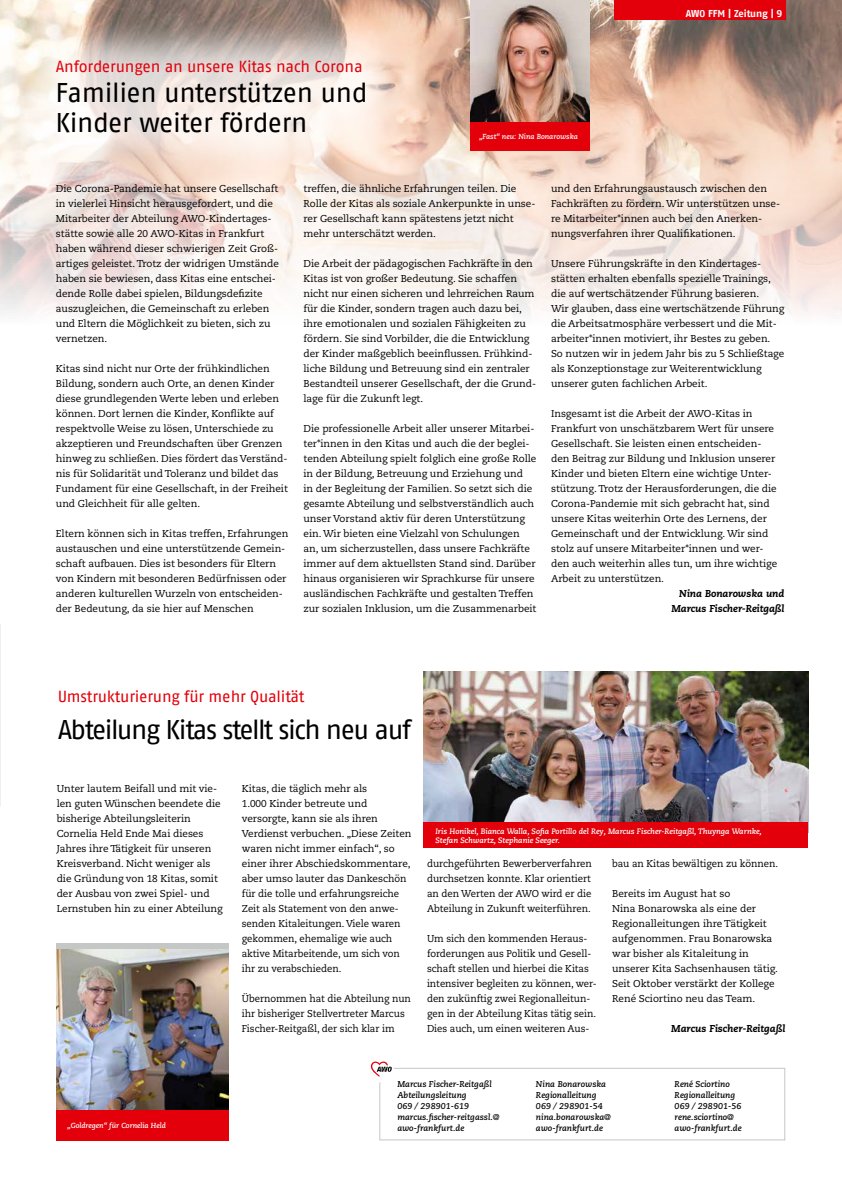
<style>
.page{position:relative;width:842px;height:1191px;background:#fff}
.page>*{position:absolute;margin:0;border:0;box-sizing:border-box;transform-origin:0 0}
.t1{font:27px/30px "AWO Fago Office";letter-spacing:-.01em;color:#000}
.t2{font:27px "AWO Fago Office";letter-spacing:-.055em;color:#000}
.t3{font:16px "AWO Fago Office";letter-spacing:-.01em;color:#e3000b}
.t4{font:10px/15px "Caecilia LT Pro 55 Roman";letter-spacing:-.005em;color:#000}
.t5{font:10px/15px "Caecilia LT Pro 55 Roman";letter-spacing:-.005em;color:#000;scale:.96 1}
.t6{font:italic 800 10px/15px "Caecilia LT Pro 86";letter-spacing:-.005em;color:#000;text-align:right}
.t7{font:700 10px "AWO Fago Office";letter-spacing:-.01em;color:#fff}
.t8{font:italic 700 8.5px/11px "Caecilia LT Pro 76";color:#000}
.t9{font:italic 700 7.8px/8.8px "Caecilia LT Pro 76";letter-spacing:-.005em;color:#fff}
.t10{font:italic 700 7.3px "Caecilia LT Pro 76";letter-spacing:-.005em;color:#fff}
</style>
<div class="page">
<img style="left:0;top:0;width:842px;height:313px">
<img style="left:471px;top:0;width:119px;height:122px">
<div style="left:471px;top:122px;width:119px;height:28px;background:#e3000b"></div>
<div style="left:379px;top:1067px;width:406px;height:73px;border:1px solid #c5c6c6"></div>
<div style="left:364px;top:1055px;width:30px;height:27px;background:#fff;border-radius:50%"></div>
<svg style="left:371px;top:1061px;width:21px;height:15px"></svg>
<div style="left:614px;top:0;width:171px;height:20px;background:#e3000b"></div>
<img style="left:0;top:623px;width:1px;height:184px">
<img style="left:423px;top:672px;width:385px;height:150px">
<div style="left:423px;top:822px;width:385px;height:26px;background:#e3000b"></div>
<div style="left:56px;top:943px;width:172px;height:180px;background:#c5c6c6"></div>
<img style="left:56px;top:949px;width:172px;height:161px">
<div style="left:56px;top:1110px;width:172px;height:30px;background:#e3000b"></div>
<div style="left:6px;top:10px;width:411px;height:173px;background:#fff;opacity:.75"></div>
<h2 class="t3" style="left:56px;top:57px;width:308px">Anforderungen an unsere Kitas nach Corona</h2>
<h1 class="t1" style="left:55px;top:77px;width:314px">Familien unterstützen und<br>Kinder weiter fördern</h1>
<p class="t10" style="left:479px;top:132px;width:100px">„Fast“ neu: Nina Bonarowska</p>
<p class="t7" style="left:686px;top:8px;width:98px">AWO FFM | Zeitung | 9</p>
<p class="t4" style="left:56px;top:181px;width:225px">Die Corona-Pandemie hat unsere Gesellschaft in vielerlei Hinsicht herausgefordert, und die Mitarbeiter der Abteilung AWO-Kindertages&shy;stätte sowie alle 20 AWO-Kitas in Frankfurt haben während dieser schwierigen Zeit Groß&shy;artiges geleistet. Trotz der widrigen Umstände haben sie bewiesen, dass Kitas eine entschei&shy;dende Rolle dabei spielen, Bildungsdefizite auszugleichen, die Gemeinschaft zu erleben und Eltern die Möglichkeit zu bieten, sich zu vernetzen.</p>
<p class="t4" style="left:56px;top:361px;width:234px">Kitas sind nicht nur Orte der frühkindlichen Bildung, sondern auch Orte, an denen Kinder diese grundlegenden Werte leben und erleben können. Dort lernen die Kinder, Konflikte auf respektvolle Weise zu lösen, Unterschiede zu akzeptieren und Freundschaften über Grenzen hinweg zu schließen. Dies fördert das Verständ&shy;nis für Solidarität und Toleranz und bildet das Fundament für eine Gesellschaft, in der Freiheit und Gleichheit für alle gelten.</p>
<p class="t4" style="left:56px;top:526px;width:234px">Eltern können sich in Kitas treffen, Erfahrungen austauschen und eine unterstützende Gemein&shy;schaft aufbauen. Dies ist besonders für Eltern von Kindern mit besonderen Bedürfnissen oder anderen kulturellen Wurzeln von entscheiden&shy;der Bedeutung, da sie hier auf Menschen</p>
<p class="t4" style="left:303px;top:181px;width:233px">treffen, die ähnliche Erfahrungen teilen. Die Rolle der Kitas als soziale Ankerpunkte in unse&shy;rer Gesellschaft kann spätestens jetzt nicht mehr unterschätzt werden.</p>
<p class="t4" style="left:303px;top:256px;width:234px">Die Arbeit der pädagogischen Fachkräfte in den Kitas ist von großer Bedeutung. Sie schaffen nicht nur einen sicheren und lehrreichen Raum für die Kinder, sondern tragen auch dazu bei, ihre emotionalen und sozialen Fähigkeiten zu fördern. Sie sind Vorbilder, die die Entwicklung der Kinder maßgeblich beeinflussen. Frühkind&shy;liche Bildung und Betreuung sind ein zentraler Bestandteil unserer Gesellschaft, der die Grund&shy;lage für die Zukunft legt.</p>
<p class="t4" style="left:303px;top:421px;width:235px">Die professionelle Arbeit aller unserer Mitarbei&shy;ter*innen in den Kitas und auch die der beglei&shy;tenden Abteilung spielt folglich eine große Rolle in der Bildung, Betreuung und Erziehung und<br>in der Begleitung der Familien. So setzt sich die gesamte Abteilung und selbstverständlich auch unser Vorstand aktiv für deren Unterstützung ein. Wir bieten eine Vielzahl von Schulungen an, um sicherzustellen, dass unsere Fachkräfte immer auf dem aktuellsten Stand sind. Darüber hinaus organisieren wir Sprachkurse für unsere ausländischen Fachkräfte und gestalten Treffen zur sozialen Inklusion, um die Zusammenarbeit</p>
<p class="t4" style="left:551px;top:181px;width:231px">und den Erfahrungsaustausch zwischen den Fachkräften zu fördern. Wir unterstützen unse&shy;re Mitarbeiter*innen auch bei den Anerken&shy;nungsverfahren ihrer Qualifikationen.</p>
<p class="t4" style="left:551px;top:256px;width:235px">Unsere Führungskräfte in den Kindertages&shy;stätten erhalten ebenfalls spezielle Trainings, die auf wertschätzender Führung basieren.<br>Wir glauben, dass eine wertschätzende Führung die Arbeitsatmosphäre verbessert und die Mit&shy;arbeiter*innen motiviert, ihr Bestes zu geben.<br>So nutzen wir in jedem Jahr bis zu 5 Schließtage als Konzeptionstage zur Weiterentwicklung unserer guten fachlichen Arbeit.</p>
<p class="t4" style="left:551px;top:406px;width:228px">Insgesamt ist die Arbeit der AWO-Kitas in Frankfurt von unschätzbarem Wert für unsere Gesellschaft. Sie leisten einen entscheiden&shy;den Beitrag zur Bildung und Inklusion unserer Kinder und bieten Eltern eine wichtige Unter&shy;stützung. Trotz der Herausforderungen, die die Corona-Pandemie mit sich gebracht hat, sind unsere Kitas weiterhin Orte des Lernens, der Gemeinschaft und der Entwicklung. Wir sind stolz auf unsere Mitarbeiter*innen und wer&shy;den auch weiterhin alles tun, um ihre wichtige Arbeit zu unterstützen.</p>
<p class="t6" style="left:671px;top:585px;width:115px">Nina Bonarowska und<br>Marcus Fischer-Reitgaßl</p>
<h2 class="t3" style="left:58px;top:687px;width:248px">Umstrukturierung für mehr Qualität</h2>
<h1 class="t2" style="left:58px;top:714px;width:355px">Abteilung Kitas stellt sich neu auf</h1>
<p class="t4" style="left:57px;top:781px;width:168px">Unter lautem Beifall und mit vie&shy;len guten Wünschen beendete die bisherige Abteilungsleiterin<br>Cornelia Held Ende Mai dieses<br>Jahres ihre Tätigkeit für unseren<br>Kreisverband. Nicht weniger als die Gründung von 18 Kitas, somit der Ausbau von zwei Spiel- und<br>Lernstuben hin zu einer Abteilung</p>
<p class="t4" style="left:242px;top:781px;width:171px">Kitas, die täglich mehr als<br>1.000 Kinder betreute und versorgte, kann sie als ihren<br>Verdienst verbuchen. „Diese Zeiten waren nicht immer einfach“, so einer ihrer Abschiedskommentare, aber umso lauter das Dankeschön für die tolle und erfahrungsreiche<br>Zeit als Statement von den anwe&shy;senden Kitaleitungen. Viele waren gekommen, ehemalige wie auch aktive Mitarbeitende, um sich von ihr zu verabschieden.</p>
<p class="t5" style="left:242px;top:991px;width:178px">Übernommen hat die Abteilung nun ihr bisheriger Stellvertreter Marcus<br>Fischer-Reitgaßl, der sich klar im</p>
<p class="t9" style="left:435px;top:827px;width:328px">Iris Honikel, Bianca Walla, Sofia Portillo del Rey, Marcus Fischer-Reitgaßl, Thuynga Warnke,<br>Stefan Schwartz, Stephanie Seeger.</p>
<p class="t5" style="left:427px;top:856px;width:173px;text-align:justify">durchgeführten Bewerberverfahren durchsetzen konnte. Klar orientiert an den Werten der AWO wird er die Abteilung in Zukunft weiterführen.</p>
<p class="t5" style="left:427px;top:931px;width:178px">Um sich den kommenden Heraus&shy;forderungen aus Politik und Gesell&shy;schaft stellen und hierbei die Kitas intensiver begleiten zu können, wer&shy;den zukünftig zwei Regionalleitun&shy;gen in der Abteilung Kitas tätig sein.<br>Dies auch, um einen weiteren Aus-</p>
<p class="t5" style="left:612px;top:856px;width:175px">bau an Kitas bewältigen zu können.</p>
<p class="t4" style="left:612px;top:886px;width:167px">Bereits im August hat so<br>Nina Bonarowska als eine der<br>Regionalleitungen ihre Tätigkeit aufgenommen. Frau Bonarowska war bisher als Kitaleitung in unserer Kita Sachsenhausen tätig.<br>Seit Oktober verstärkt der Kollege<br>René Sciortino neu das Team.</p>
<p class="t6" style="left:671px;top:1020px;width:116px">Marcus Fischer-Reitgaßl</p>
<p class="t10" style="left:67px;top:1120px;width:100px">„Goldregen“ für Cornelia Held</p>
<p class="t8" style="left:397px;top:1078px;width:104px">Marcus Fischer-Reitgaßl<br>Abteilungsleitung<br>069 / 298901-619 marcus.fischer-reitgassl.@ awo-frankfurt.de</p>
<p class="t8" style="left:536px;top:1078px;width:77px">Nina Bonarowska<br>Regionalleitung<br>069 / 298901-54 nina.bonarowska@ awo-frankfurt.de</p>
<p class="t8" style="left:675px;top:1078px;width:69px">René Sciortino<br>Regionalleitung<br>069 / 298901-56 rene.sciortino@ awo-frankfurt.de</p>
</div>
